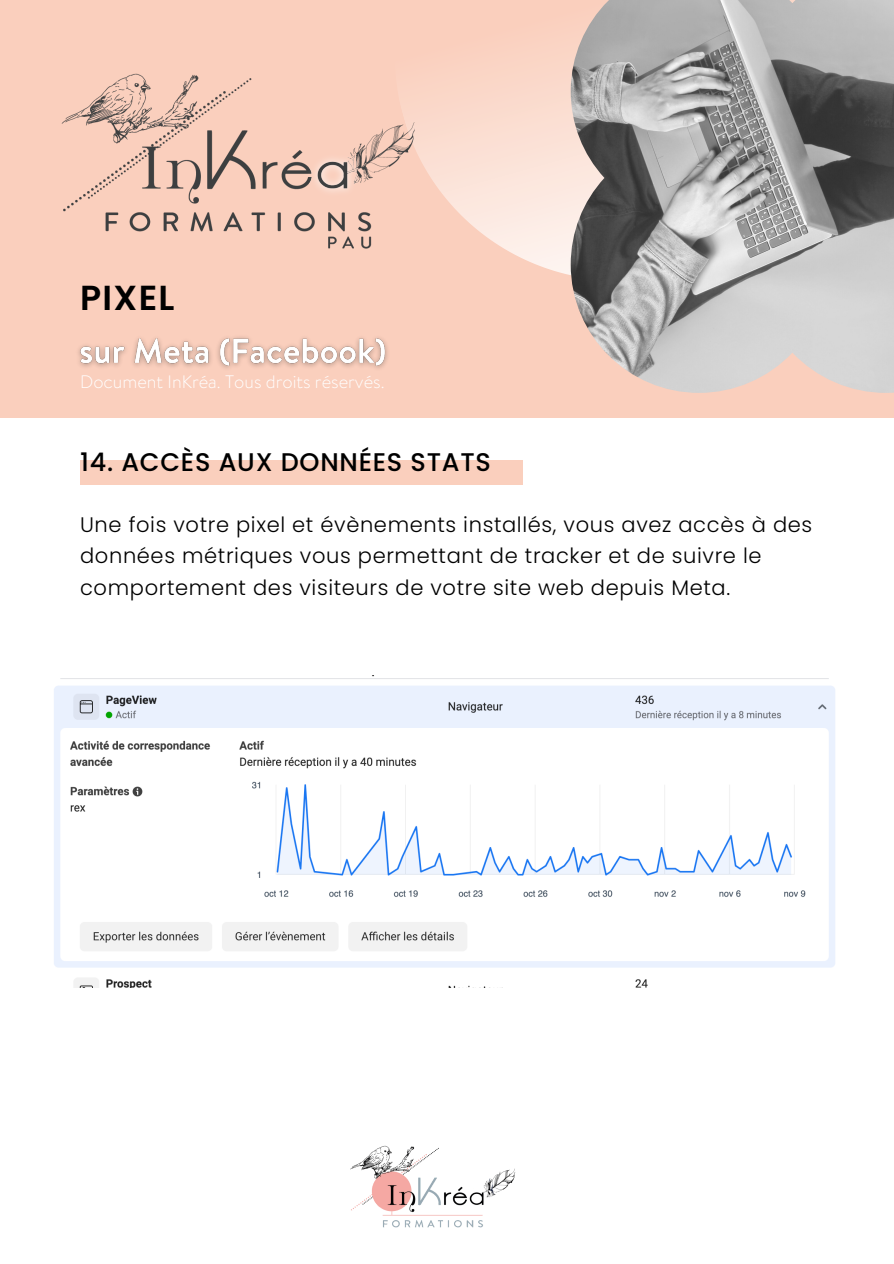
<style>
.page{position:relative;width:894px;height:1264px;background:#fff}
.page>*{position:absolute;margin:0;border:0;box-sizing:border-box;transform-origin:0 0}
.t1{font:600 34.65px "Poppins";letter-spacing:.04em;color:#000}
.t2{font:500 25.5px "Poppins";letter-spacing:.03em;color:#000}
.t3{font:300 21px/31.5px "Poppins";letter-spacing:.03em;color:#000}
.t4{font:300 18px "Brandon Text";color:#fff}
</style>
<div class="page">
<div style="left:0;top:0;width:893px;height:418px;background:#facfbd"></div>
<svg style="left:432px;top:62px;width:138px;height:213px"></svg>
<img style="left:570px;top:0;width:323px;height:393px">
<img style="left:61px;top:73px;width:371px;height:176px">
<img style="left:350px;top:1145px;width:166px;height:83px">
<div style="left:80px;top:460px;width:442px;height:25px;background:#facfbd"></div>
<img style="left:54px;top:675px;width:781px;height:312px">
<img style="left:78px;top:337px;width:310px;height:32px">
<h1 class="t1" style="left:80px;top:274px;width:96px">PIXEL</h1>
<p class="t4" style="left:80px;top:369px;width:306px">Document InKréa. Tous droits réservés.</p>
<p class="t2" style="left:80px;top:444px;width:412px">14. ACCÈS AUX DONNÉES STATS</p>
<p class="t3" style="left:80px;top:508px;width:733px">Une fois votre pixel et évènements installés, vous avez accès à des données métriques vous permettant de tracker et de suivre le comportement des visiteurs de votre site web depuis Meta.</p>
</div>
